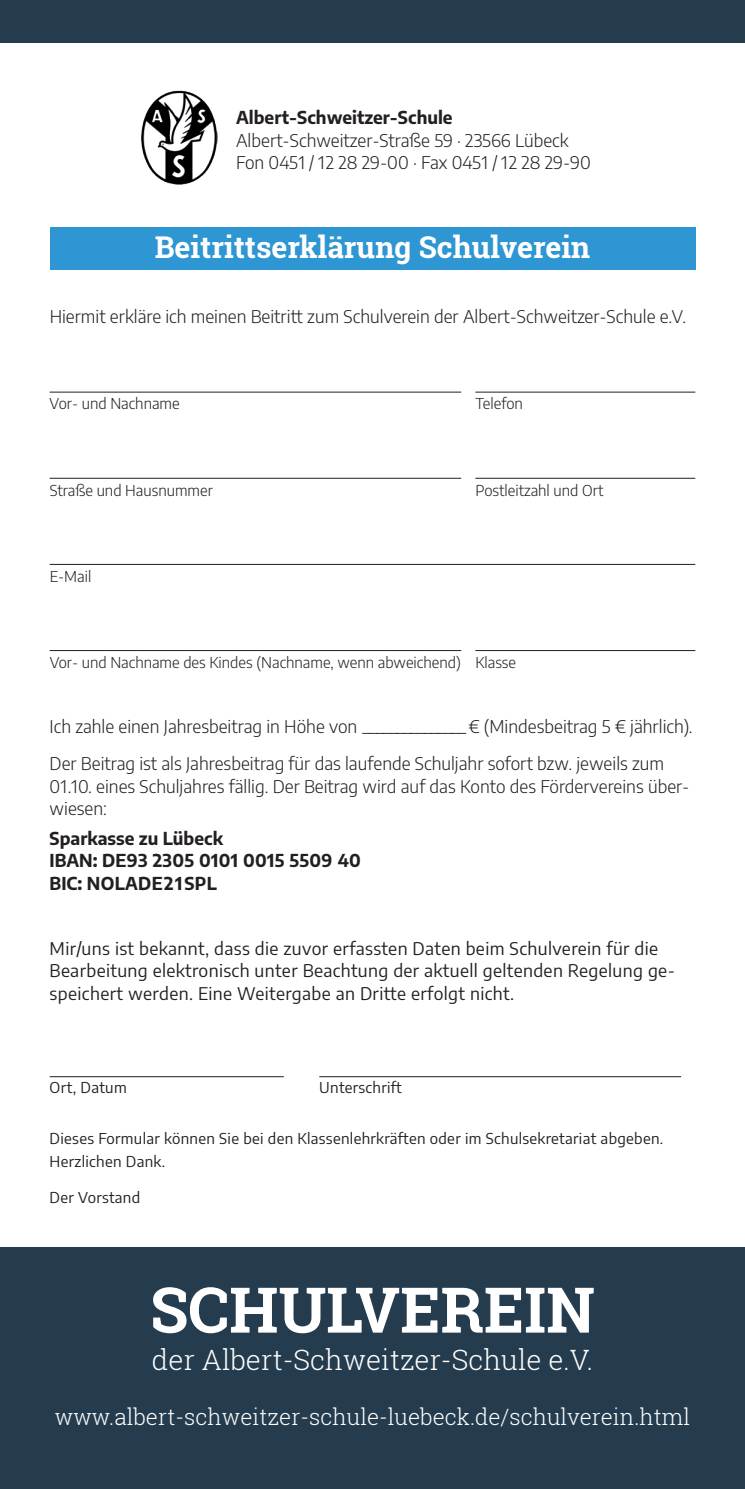
<style>
.page{position:relative;width:745px;height:1489px;background:#fff}
.page>*{position:absolute;margin:0;border:0;box-sizing:border-box;transform-origin:0 0}
.t1{font:700 63px "Roboto Slab";color:#fff}
.t2{font:700 30px "Roboto Slab";color:#fff}
.t3{font:300 28px "Roboto Slab";color:#fff}
.t4{font:300 22.5px "Roboto Slab";color:#fff}
.t5{font:300 17.5px/22.5px "Encode Sans";color:#231f20}
.t6{font:17.5px/22.5px "Encode Sans";letter-spacing:.02em;color:#231f20}
.t7{font:700 17.5px/22.5px "Encode Sans";letter-spacing:.01em;color:#231f20}
.t8{font:15px/22.5px "Encode Sans";letter-spacing:.02em;color:#231f20}
.t9{font:300 15px "Encode Sans";color:#231f20}
</style>
<div class="page">
<div style="left:0;top:0;width:744px;height:43px;background:#243c4e"></div>
<div style="left:50px;top:227px;width:644px;height:42px;background:#2e96d3"></div>
<img style="left:141px;top:91px;width:76px;height:94px">
<hr style="left:50px;top:391px;width:411px;height:1px;background:#231f20">
<hr style="left:475px;top:391px;width:219px;height:1px;background:#231f20">
<hr style="left:50px;top:478px;width:411px;height:1px;background:#231f20">
<hr style="left:475px;top:478px;width:219px;height:1px;background:#231f20">
<hr style="left:50px;top:564px;width:644px;height:1px;background:#231f20">
<hr style="left:50px;top:650px;width:411px;height:1px;background:#231f20">
<hr style="left:475px;top:650px;width:219px;height:1px;background:#231f20">
<hr style="left:50px;top:1076px;width:233px;height:1px;background:#231f20">
<hr style="left:319px;top:1076px;width:361px;height:1px;background:#231f20">
<div style="left:0;top:1247px;width:744px;height:241px;background:#243c4e"></div>
<p class="t7" style="left:236px;top:105px;width:218px">Albert-Schweitzer-Schule</p>
<p class="t5" style="left:236px;top:128px;width:356px">Albert-Schweitzer-Straße 59 · 23566 Lübeck<br>Fon 0451 / 12 28 29-00 · Fax 0451 / 12 28 29-90</p>
<h2 class="t2" style="left:155px;top:227px;width:437px">Beitrittserklärung Schulverein</h2>
<p class="t5" style="left:50px;top:304px;width:637px">Hiermit erkläre ich meinen Beitritt zum Schulverein der Albert-Schweitzer-Schule e.V.</p>
<p class="t9" style="left:50px;top:393px;width:131px">Vor- und Nachname</p>
<p class="t9" style="left:475px;top:393px;width:49px">Telefon</p>
<p class="t9" style="left:50px;top:479px;width:165px">Straße und Hausnummer</p>
<p class="t9" style="left:475px;top:479px;width:130px">Postleitzahl und Ort</p>
<p class="t9" style="left:50px;top:566px;width:43px">E-Mail</p>
<p class="t9" style="left:50px;top:652px;width:467px">Vor- und Nachname des Kindes (Nachname, wenn abweichend) Klasse</p>
<p class="t5" style="left:50px;top:707px;width:644px;line-height:36.8px">Ich zahle einen Jahresbeitrag in Höhe von _______________ € (Mindesbeitrag 5 € jährlich).<br>Der Beitrag ist als Jahresbeitrag für das laufende Schuljahr sofort bzw. jeweils zum</p>
<p class="t5" style="left:50px;top:774px;width:640px">01.10. eines Schuljahres fällig. Der Beitrag wird auf das Konto des Fördervereins über&shy;wiesen:</p>
<p class="t7" style="left:50px;top:825px;width:312px">Sparkasse zu Lübeck<br>IBAN: DE93 2305 0101 0015 5509 40<br>BIC: NOLADE21SPL</p>
<p class="t6" style="left:50px;top:936px;width:626px">Mir/uns ist bekannt, dass die zuvor erfassten Daten beim Schulverein für die<br>Bearbeitung elektronisch unter Beachtung der aktuell geltenden Regelung ge&shy;speichert werden. Eine Weitergabe an Dritte erfolgt nicht.</p>
<p class="t8" style="left:50px;top:1075px;width:78px">Ort, Datum</p>
<p class="t8" style="left:319px;top:1075px;width:84px">Unterschrift</p>
<p class="t8" style="left:50px;top:1126px;width:615px">Dieses Formular können Sie bei den Klassenlehrkräften oder im Schulsekretariat abgeben.<br>Herzlichen Dank.</p>
<p class="t8" style="left:50px;top:1185px;width:92px">Der Vorstand</p>
<h1 class="t1" style="left:150px;top:1266px;width:446px">SCHULVEREIN</h1>
<h3 class="t3" style="left:152px;top:1340px;width:442px">der Albert-Schweitzer-Schule e.V.</h3>
<p class="t4" style="left:55px;top:1401px;width:636px">www.albert-schweitzer-schule-luebeck.de/schulverein.html</p>
</div>
